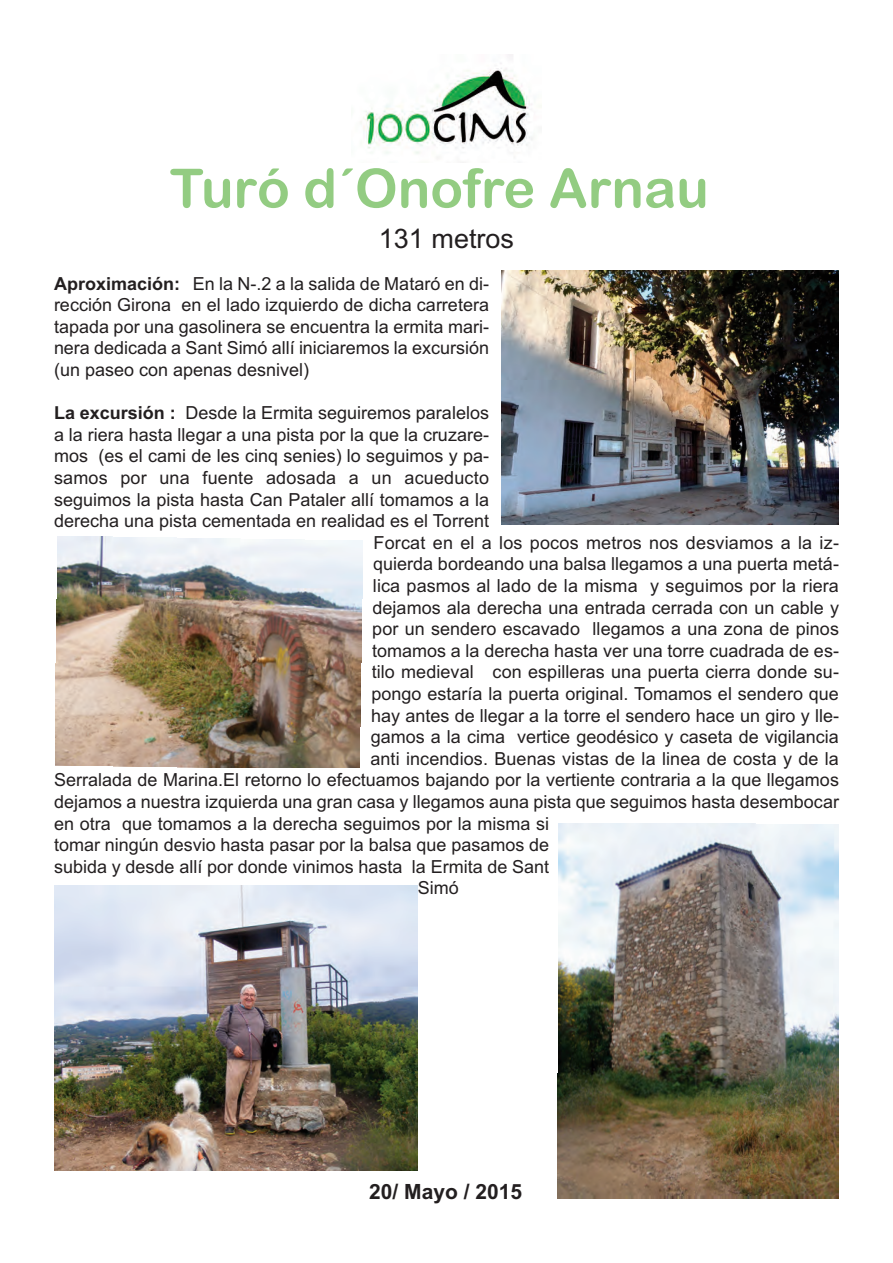
<style>
.page{position:relative;width:893px;height:1263px;background:#fff}
.page>*{position:absolute;margin:0;border:0;box-sizing:border-box;transform-origin:0 0}
.t1{font:54px "Arial Rounded MT Bold";color:#93cc82}
.t2{font:27px "Arial";color:#231f20}
.t3{font:700 21px "Arial";color:#231f20}
.t4{font:18px/21.6px "Arial";color:#231f20;text-align:justify}
.s1{font-weight:700}
</style>
<div class="page">
<img style="left:360px;top:54px;width:173px;height:109px">
<img style="left:55px;top:536px;width:307px;height:232px">
<img style="left:558px;top:824px;width:281px;height:375px">
<img style="left:501px;top:270px;width:338px;height:254px">
<img style="left:54px;top:886px;width:364px;height:285px">
<h1 class="t1" style="left:170px;top:157px;width:540px">Turó d´Onofre Arnau</h1>
<h2 class="t2" style="left:379px;top:222px;width:137px">131 metros</h2>
<p class="t4" style="left:54px;top:272px;width:436px"><span class="s1">Aproximación:</span> En la N-.2 a la salida de Mataró en di&shy;rección Girona en el lado izquierdo de dicha carretera tapada por una gasolinera se encuentra la ermita mari&shy;nera dedicada a Sant Simó allí iniciaremos la excursión (un paseo con apenas desnivel)</p>
<p class="t4" style="left:54px;top:402px;width:436px"><span class="s1">La excursión :</span> Desde la Ermita seguiremos paralelos</p>
<p class="t4" style="left:54px;top:424px;width:436px">a la riera hasta llegar a una pista por la que la cruzare-</p>
<p class="t4" style="left:54px;top:445px;width:436px">mos (es el cami de les cinq senies) lo seguimos y pa-</p>
<p class="t4" style="left:54px;top:467px;width:436px">samos por una fuente adosada a un acueducto</p>
<p class="t4" style="left:54px;top:488px;width:436px">seguimos la pista hasta Can Pataler allí tomamos a la</p>
<p class="t4" style="left:54px;top:510px;width:436px">derecha una pista cementada en realidad es el Torrent</p>
<p class="t4" style="left:374px;top:532px;width:467px">Forcat en el a los pocos metros nos desviamos a la iz-</p>
<p class="t4" style="left:373px;top:553px;width:467px">quierda bordeando una balsa llegamos a una puerta metá-</p>
<p class="t4" style="left:373px;top:575px;width:467px">lica pasmos al lado de la misma y seguimos por la riera</p>
<p class="t4" style="left:373px;top:596px;width:468px">dejamos ala derecha una entrada cerrada con un cable y</p>
<p class="t4" style="left:372px;top:618px;width:468px">por un sendero escavado llegamos a una zona de pinos</p>
<p class="t4" style="left:372px;top:640px;width:468px">tomamos a la derecha hasta ver una torre cuadrada de es-</p>
<p class="t4" style="left:372px;top:661px;width:469px">tilo medieval con espilleras una puerta cierra donde su-</p>
<p class="t4" style="left:371px;top:683px;width:469px">pongo estaría la puerta original. Tomamos el sendero que</p>
<p class="t4" style="left:371px;top:704px;width:469px">hay antes de llegar a la torre el sendero hace un giro y lle-</p>
<p class="t4" style="left:371px;top:726px;width:470px">gamos a la cima vertice geodésico y caseta de vigilancia</p>
<p class="t4" style="left:370px;top:748px;width:470px">anti incendios. Buenas vistas de la linea de costa y de la</p>
<p class="t4" style="left:54px;top:769px;width:786px">Serralada de Marina.El retorno lo efectuamos bajando por la vertiente contraria a la que llegamos</p>
<p class="t4" style="left:54px;top:791px;width:786px">dejamos a nuestra izquierda una gran casa y llegamos auna pista que seguimos hasta desembocar</p>
<p class="t4" style="left:54px;top:812px;width:497px">en otra que tomamos a la derecha seguimos por la misma si</p>
<p class="t4" style="left:54px;top:834px;width:497px">tomar ningún desvio hasta pasar por la balsa que pasamos de</p>
<p class="t4" style="left:54px;top:856px;width:497px">subida y desde allí por donde vinimos hasta la Ermita de Sant</p>
<p class="t4" style="left:418px;top:877px;width:43px">Simó</p>
<p class="t3" style="left:369px;top:1179px;width:154px">20/ Mayo / 2015</p>
</div>
